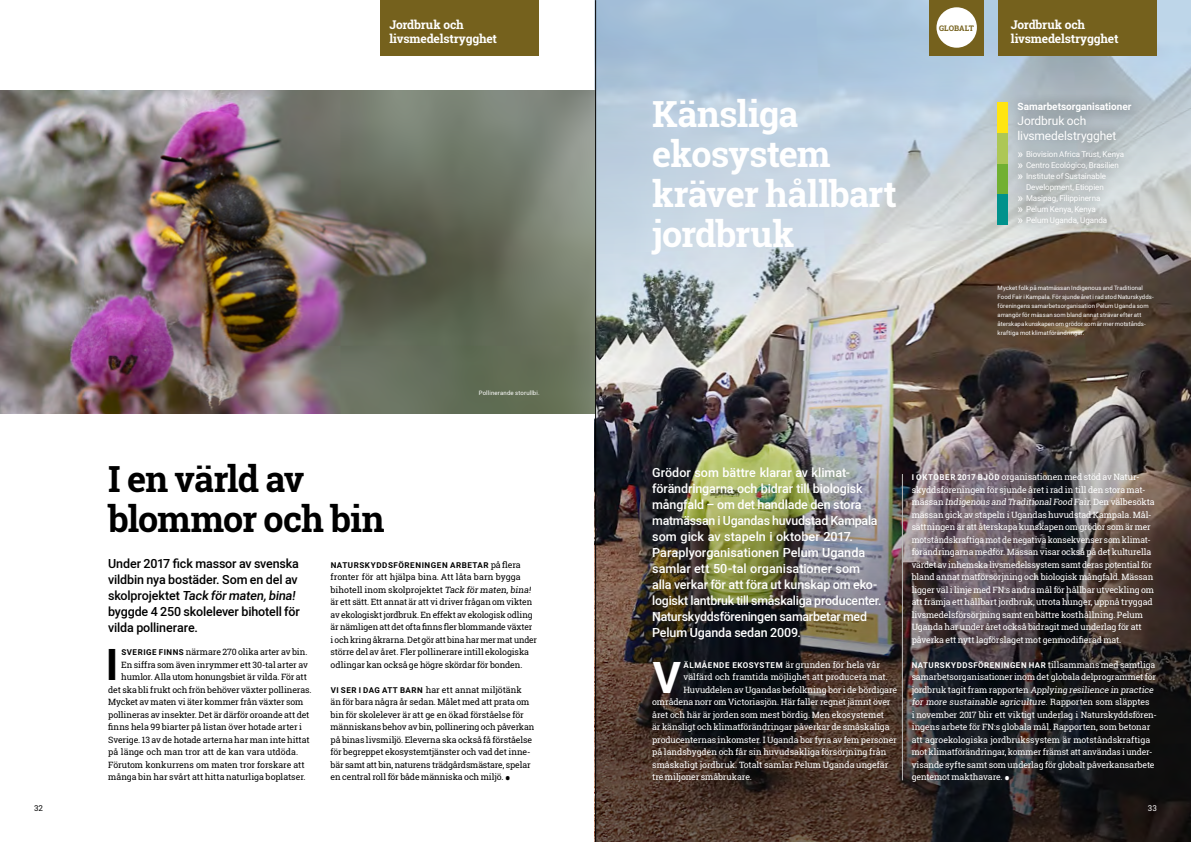
<style>
.page{position:relative;width:1191px;height:842px;background:#fff}
.page>*{position:absolute;margin:0;border:0;box-sizing:border-box;transform-origin:0 0}
.t1{font:700 43.2px "Roboto PRINT";color:#000}
.t2{font:700 43.2px "Roboto PRINT";color:#fff}
.t3{font:700 36px/40px "Roboto Slab PRINT";letter-spacing:-.02em;color:#fff}
.t4{font:700 36px/40px "Roboto Slab PRINT";letter-spacing:-.025em;color:#000}
.t5{font:500 12.5px/16px "Roboto PRINT";letter-spacing:-.01em;color:#fff}
.t6{font:500 12.5px/16px "Roboto PRINT";letter-spacing:-.01em;color:#000}
.t7{font:700 12px/14px "Roboto Slab PRINT";letter-spacing:-.015em;color:#fff}
.t8{font:12px/15px "Roboto PRINT";letter-spacing:-.01em;color:#fff}
.t9{font:700 10px "Roboto PRINT";color:#fff}
.t10{font:8.7px/12.5px "Roboto Slab PRINT";letter-spacing:-.01em;color:#fff}
.t11{font:8.7px/12.5px "Roboto Slab PRINT";letter-spacing:-.01em;color:#000}
.t12{font:8px "Roboto PRINT";letter-spacing:-.005em;color:#fff}
.t13{font:700 8px "Roboto PRINT";letter-spacing:.07em;color:#fff}
.t14{font:700 8px "Roboto PRINT";letter-spacing:.07em;color:#000}
.t15{font:8px "Roboto PRINT";color:#000}
.t16{font:700 7.7px "Roboto Slab PRINT";color:#75611d}
.t17{font:6px/9px "Roboto PRINT";letter-spacing:.01em;color:#fff}
.s1{font-family:"Roboto PRINT";font-weight:700;font-size:8px}
.s2{font-family:"Roboto Slab PRINT";font-weight:400;font-size:8.7px}
.s3{font-size:18px}
.s4{font-size:12px}
</style>
<div class="page">
<img style="left:594px;top:0;width:597px;height:842px">
<img style="left:596px;top:361px;width:595px;height:481px">
<svg style="left:596px;top:0;width:595px;height:308px;background:#b2bfca"></svg>
<img style="left:0;top:91px;width:595px;height:322px">
<div style="left:998px;top:0;width:159px;height:55px;background:#75611d"></div>
<div style="left:380px;top:0;width:159px;height:55px;background:#75611d"></div>
<div style="left:929px;top:0;width:55px;height:55px;background:#75611d"></div>
<div style="left:936px;top:7px;width:41px;height:41px;background:#fff;border-radius:50%"></div>
<div style="left:1006px;top:92px;width:136px;height:145px;background:#000;opacity:.4"></div>
<div style="left:997px;top:164px;width:11px;height:30px;background:#71b032"></div>
<div style="left:997px;top:102px;width:11px;height:31px;background:#ffe511"></div>
<div style="left:997px;top:133px;width:11px;height:31px;background:#adc756"></div>
<div style="left:997px;top:194px;width:11px;height:31px;background:#00928c"></div>
<hr style="left:902px;top:474px;width:1px;height:306px;background:#bebdbc">
<hr style="left:595px;top:0;width:1px;height:842px;background:#000">
<h3 class="t7" style="left:389px;top:18px;width:109px">Jordbruk och livsmedelstrygghet</h3>
<p class="t15" style="left:34px;top:802px;width:11px">32</p>
<p class="t17" style="left:479px;top:388px;width:62px">Pollinerande storullbi.</p>
<h2 class="t4" style="left:108px;top:459px;width:278px">I en värld av blommor och bin</h2>
<h3 class="t6" style="left:108px;top:555px;width:193px">Under 2017 fick massor av svenska vildbin nya bostäder. Som en del av s ko l p roj e kt et Tack förmaten,bina! byggde 4 250 skolelever bihotell för vilda pollinerare.</h3>
<h1 class="t1" style="left:106px;top:634px;width:14px">I</h1>
<p class="t11" style="left:121px;top:646px;width:188px"><span class="s1">SVERIGE FINNS</span> närmare 270 olika arter av bin.</p>
<p class="t14" style="left:331px;top:559px;width:192px">NATURSKYDDSFÖRENINGEN ARBETAR <span class="s2">på flera</span></p>
<p class="t11" style="left:330px;top:571px;width:208px">fronter för att hjälpa bina. Att låta barn bygga bihotell inom skolprojektet Tack för maten,bina! är ett sätt. Ett annat är att vi driver frågan om vikten av ekologiskt jordbruk. En effekt av ekologisk odling är nämligen att det ofta finns fler blommande växter i och kring åkrarna. Det gör att bina har mer mat under större del av året. Fler pollinerare intill ekologiska odlingar kan också ge högre skördar för bonden.</p>
<p class="t11" style="left:330px;top:683px;width:205px"><span class="s1">VI SER I DAG ATT BARN</span> har ett annat miljötänk<br>än för bara några år sedan. Målet med att prata om bin för skolelever är att ge en ökad förståelse för människans behov av bin, pollinering och påverkan på binas livsmiljö. Eleverna ska också få förståelse för begreppet ekosystemtjänster och vad det inne&shy;bär samt att bin, naturens trädgårdsmästare, spelar en central roll för både människa och miljö. <span class="s3">•</span></p>
<p class="t11" style="left:121px;top:658px;width:188px">En siffra som även inrymmer ett 30-tal arter av</p>
<p class="t11" style="left:121px;top:671px;width:187px">humlor. Alla utom honungsbiet är vilda. För att</p>
<p class="t11" style="left:108px;top:683px;width:205px">det ska bli frukt och frön behöver växter pollineras.</p>
<p class="t11" style="left:108px;top:696px;width:197px">Mycket av maten vi äter kommer från växter som</p>
<p class="t11" style="left:108px;top:708px;width:203px">pollineras av insekter. Det är därför oroande att det</p>
<p class="t11" style="left:108px;top:721px;width:195px">finns hela 99 biarter på listan över hotade arter i</p>
<p class="t11" style="left:108px;top:733px;width:203px">Sverige. 13 av de hotade arterna har man inte hittat</p>
<p class="t11" style="left:108px;top:746px;width:191px">på länge och man tror att de kan vara utdöda.</p>
<p class="t11" style="left:108px;top:758px;width:198px">Förutom konkurrens om maten tror forskare att</p>
<p class="t11" style="left:108px;top:771px;width:199px">många bin har svårt att hitta naturliga boplatser.</p>
<h2 class="t3" style="left:652px;top:94px;width:246px">Känsliga ekosystem kräver hållbart jordbruk</h2>
<p class="t16" style="left:939px;top:22px;width:36px">GLOBALT</p>
<h3 class="t7" style="left:1011px;top:18px;width:109px">Jordbruk och livsmedelstrygghet</h3>
<p class="t9" style="left:1017px;top:100px;width:115px">Samarbetsorganisationer</p>
<h3 class="t8" style="left:1017px;top:113px;width:100px">Jordbruk och livsmedelstrygghet</h3>
<p class="t12" style="left:1017px;top:149px;width:108px"><span class="s4">»</span> Biovision Africa Trust, Kenya</p>
<p class="t12" style="left:1017px;top:160px;width:103px"><span class="s4">»</span> Centro Ecológico, Brasilien</p>
<p class="t12" style="left:1017px;top:171px;width:90px"><span class="s4">»</span> Institute of Sustainable</p>
<p class="t12" style="left:1026px;top:182px;width:79px">Development, Etiopien</p>
<p class="t12" style="left:1017px;top:193px;width:84px"><span class="s4">»</span> Masipag, Filippinerna</p>
<p class="t12" style="left:1017px;top:204px;width:80px"><span class="s4">»</span> Pelum Kenya, Kenya</p>
<p class="t12" style="left:1017px;top:215px;width:91px"><span class="s4">»</span> Pelum Uganda, Uganda</p>
<p class="t17" style="left:997px;top:283px;width:157px">Mycket folk på matmässan Indigenous and Traditional Food Fair i Kampala. För sjunde året i rad stod Naturskydds&shy;föreningens samarbetsorganisation Pelum Uganda som arrangör för mässan som bland annat strävar efter att återskapa kunskapen om grödor som är mer motstånds&shy;kraftiga mot klimatförändringar.</p>
<p class="t5" style="left:652px;top:464px;width:231px">Grödor som bättre klarar av klimat&shy;förändringarna och bidrar till biologisk mångfald – om det handlade den stora matmässan i Ugandas huvudstad Kampala som gick av stapeln i oktober 2017.<br>Paraplyorganisationen Pelum Uganda samlar ett 50-tal organisationer som alla verkar för att föra ut kunskap om eko&shy;logiskt lantbruk till småskaliga producenter.<br>Naturskyddsföreningen samarbetar med Pelum Uganda sedan 2009.</p>
<h1 class="t2" style="left:653px;top:647px;width:30px">V</h1>
<p class="t10" style="left:683px;top:658px;width:198px"><span class="s1">ÄLMÅENDE EKOSYSTEM</span> är grunden för hela vår</p>
<p class="t10" style="left:683px;top:671px;width:206px">välfärd och framtida möjlighet att producera mat.</p>
<p class="t10" style="left:683px;top:683px;width:215px">Huvuddelen av Ugandas befolkning bor i de bördigare</p>
<p class="t10" style="left:652px;top:696px;width:240px">områdena norr om Victoriasjön. Här faller regnet jämnt över</p>
<p class="t10" style="left:652px;top:708px;width:233px">året och här är jorden som mest bördig. Men ekosystemet</p>
<p class="t10" style="left:652px;top:721px;width:239px">är känsligt och klimatförändringar påverkar de småskaliga</p>
<p class="t10" style="left:652px;top:733px;width:246px">producenternas inkomster. I Uganda bor fyra av fem personer</p>
<p class="t10" style="left:652px;top:746px;width:236px">på landsbygden och får sin huvudsakliga försörjning från</p>
<p class="t10" style="left:652px;top:758px;width:238px">småskaligt jordbruk. Totalt samlar Pelum Uganda ungefär</p>
<p class="t10" style="left:652px;top:771px;width:101px">tre miljoner småbrukare.</p>
<p class="t10" style="left:911px;top:471px;width:244px"><span class="s1">I OKTOBER 2017 BJÖD</span> organisationen med stöd av Natur&shy;skyddsföreningen för sjunde året i rad in till den stora mat&shy;m ä s s a n Indigenous and TraditionalFood Fair. D e n v ä lb e s ö k t a mässan gick av stapeln i Ugandas huvudstad Kampala. Mål&shy;sättningen är att återskapa kunskapen om grödor som är mer motståndskraftiga mot de negativa konsekvenser som klimat&shy;förändringarna medför. Mässan visar också på det kulturella värdet av inhemska livsmedelssystem samt deras potential för bland annat matförsörjning och biologisk mångfald. Mässan ligger väl i linje med FN:s andra mål för hållbar utveckling om att främja ett hållbart jordbruk, utrota hunger, uppnå tryggad livsmedelsförsörjning samt en bättre kosthållning. Pelum Uganda har under året också bidragit med underlag för att påverka ett nytt lagförslaget mot genmodifierad mat.</p>
<p class="t13" style="left:911px;top:659px;width:245px">NATURSKYDDSFÖRENINGEN HAR <span class="s2">tillsammans med samtliga</span></p>
<p class="t10" style="left:911px;top:671px;width:247px">samarbetsorganisationer inom det globala delprogrammet för j o r db r u k t a g it f r a m r a p p o r t e n Applying resilience in practice for more sustainable agriculture. R a p p o r t e n s o m s l ä p p t e s<br>i november 2017 blir ett viktigt underlag i Naturskyddsfören&shy;ingens arbete för FN:s globala mål. Rapporten, som betonar att agroekologiska jordbrukssystem är motståndskraftiga mot klimatförändringar, kommer främst att användas i under&shy;visande syfte samt som underlag för globalt påverkansarbete gentemot makthavare. <span class="s3">•</span></p>
<p class="t12" style="left:1147px;top:802px;width:11px">33</p>
</div>
